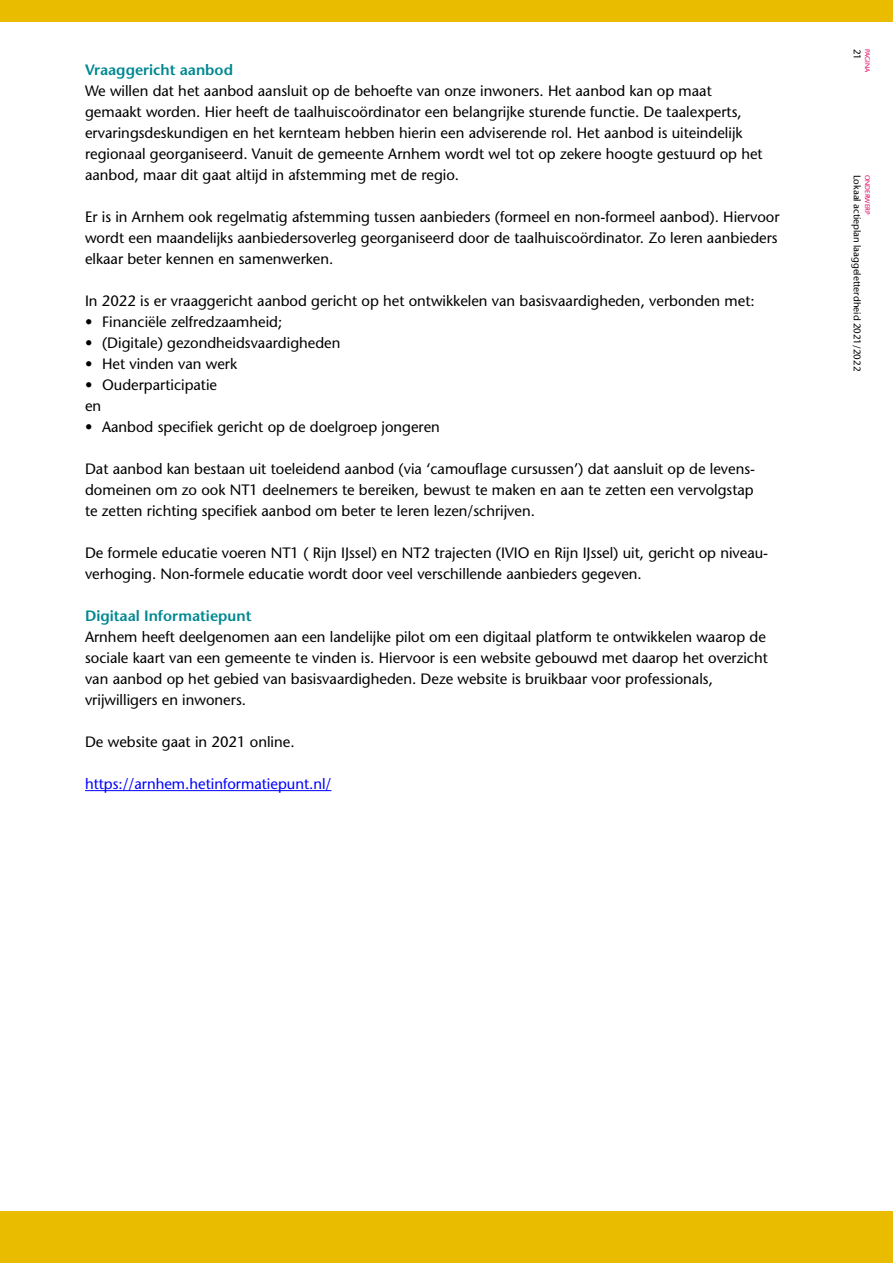
<style>
.page{position:relative;width:893px;height:1263px;background:#fff}
.page>*{position:absolute;margin:0;border:0;box-sizing:border-box;transform-origin:0 0}
.t1{font:15px/21px "Stone Sans";color:#000}
.t2{font:600 15px "Stone Sans";color:#008892}
.t3{font:15px "Stone Sans";color:#00f}
.Normaal{font:9.75px "Stone Sans";color:#000}
.Normaal-2{font:6.75px "Stone Sans";color:#e60064}
</style>
<div class="page">
<div style="left:0;top:0;width:893px;height:21px;background:#eabc00"></div>
<div style="left:0;top:1212px;width:893px;height:51px;background:#eabc00"></div>
<hr style="left:85px;top:790px;width:246px;height:1px;background:#00f">
<p class="t2" style="left:85px;top:61px;width:150px">Vraaggericht aanbod</p>
<p class="t1" style="left:85px;top:80px;width:628px">We willen dat het aanbod aansluit op de behoefte van onze inwoners. Het aanbod kan op maat</p>
<p class="t1" style="left:85px;top:101px;width:658px">gemaakt worden. Hier heeft de taalhuiscoördinator een belangrijke sturende functie. De taalexperts,</p>
<p class="t1" style="left:85px;top:122px;width:679px">ervaringsdeskundigen en het kernteam hebben hierin een adviserende rol. Het aanbod is uiteindelijk regionaal georganiseerd. Vanuit de gemeente Arnhem wordt wel tot op zekere hoogte gestuurd op het aanbod, maar dit gaat altijd in afstemming met de regio.</p>
<p class="t1" style="left:85px;top:206px;width:696px">Er is in Arnhem ook regelmatig afstemming tussen aanbieders (formeel en non-formeel aanbod). Hiervoor wordt een maandelijks aanbiedersoverleg georganiseerd door de taalhuiscoördinator. Zo leren aanbieders elkaar beter kennen en samenwerken.</p>
<p class="t1" style="left:85px;top:290px;width:671px">In 2022 is er vraaggericht aanbod gericht op het ontwikkelen van basisvaardigheden, verbonden met:</p>
<p class="t1" style="left:85px;top:311px;width:199px">• Financiële zelfredzaamheid;</p>
<p class="t1" style="left:85px;top:332px;width:257px">• (Digitale) gezondheidsvaardigheden</p>
<p class="t1" style="left:85px;top:353px;width:154px">• Het vinden van werk</p>
<p class="t1" style="left:85px;top:374px;width:134px">• Ouderparticipatie</p>
<p class="t1" style="left:85px;top:395px;width:18px">en</p>
<p class="t1" style="left:85px;top:416px;width:356px">• Aanbod specifiek gericht op de doelgroep jongeren</p>
<p class="t1" style="left:85px;top:458px;width:672px">Dat aanbod kan bestaan uit toeleidend aanbod (via ‘camouflage cursussen’) dat aansluit op de levens-</p>
<p class="t1" style="left:85px;top:479px;width:670px">domeinen om zo ook NT1 deelnemers te bereiken, bewust te maken en aan te zetten een vervolgstap te zetten richting specifiek aanbod om beter te leren lezen/schrijven.</p>
<p class="t1" style="left:85px;top:542px;width:685px">De formele educatie voeren NT1 ( Rijn IJssel) en NT2 trajecten (IVIO en Rijn IJssel) uit, gericht op niveau&shy;verhoging. Non-formele educatie wordt door veel verschillende aanbieders gegeven.</p>
<p class="t2" style="left:85px;top:607px;width:168px">Digitaal Informatiepunt</p>
<p class="t1" style="left:85px;top:626px;width:684px">Arnhem heeft deelgenomen aan een landelijke pilot om een digitaal platform te ontwikkelen waarop de sociale kaart van een gemeente te vinden is. Hiervoor is een website gebouwd met daarop het overzicht van aanbod op het gebied van basisvaardigheden. Deze website is bruikbaar voor professionals,</p>
<p class="t1" style="left:85px;top:689px;width:162px">vrijwilligers en inwoners.</p>
<p class="t1" style="left:85px;top:731px;width:211px">De website gaat in 2021 online.</p>
<p class="t3" style="left:85px;top:775px;width:248px">https://arnhem.hetinformatiepunt.nl/</p>
<p class="Normaal" style="left:863px;top:49px;width:13px;rotate:90deg">21</p>
<p class="Normaal-2" style="left:871px;top:49px;width:25px;rotate:90deg">PAGINA</p>
<p class="Normaal" style="left:863px;top:175px;width:198px;rotate:90deg">Lokaal actieplan laaggeletterdheid 2021/2022</p>
<p class="Normaal-2" style="left:871px;top:175px;width:41px;rotate:90deg">ONDERWERP</p>
</div>
